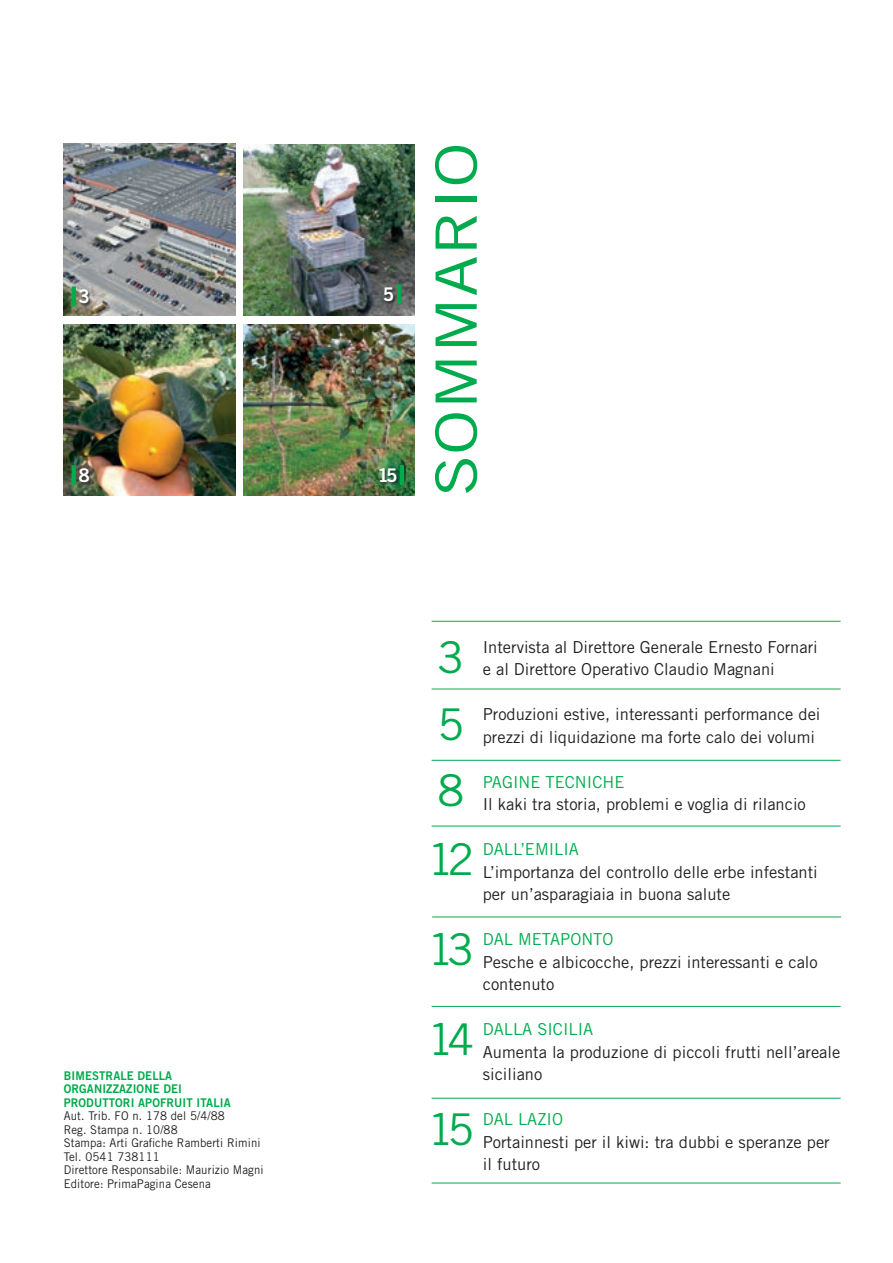
<style>
.page{position:relative;width:893px;height:1263px;background:#fff}
.page>*{position:absolute;margin:0;border:0;box-sizing:border-box;transform-origin:0 0}
.t1{font:57px "Trade Gothic LT Std";color:#00ab4d;scale:1.19 1}
.t2{font:43.8px/89.8px "Trade Gothic LT Std";letter-spacing:-.15em;color:#00ab4d;text-align:justify}
.t3{font:18.75px "Trade Gothic LT Std Bd 2";color:#fff}
.t4{font:16.5px/22.5px "Trade Gothic LT Std";color:#231f20}
.t5{font:16.5px "Trade Gothic LT Std";color:#00ab4d}
.t6{font:12px/13.5px "Trade Gothic LT Std";letter-spacing:.01em;color:#231f20;scale:.95 1}
.t7{font:12px/13.5px "Trade Gothic LT Std Bd 2";letter-spacing:.01em;color:#00ab4d;scale:.95 1}
</style>
<div class="page">
<img style="left:243px;top:144px;width:172px;height:172px">
<img style="left:243px;top:324px;width:172px;height:171px">
<img style="left:64px;top:144px;width:172px;height:171px">
<img style="left:64px;top:324px;width:172px;height:172px">
<div style="left:79px;top:290px;width:13px;height:17px;background:#231f20;opacity:.8"></div>
<div style="left:384px;top:288px;width:13px;height:16px;background:#231f20;opacity:.8"></div>
<div style="left:380px;top:468px;width:20px;height:17px;background:#231f20;opacity:.8"></div>
<hr style="left:72px;top:286px;width:4px;height:20px;background:#00ab4d">
<hr style="left:397px;top:284px;width:4px;height:20px;background:#00ab4d">
<hr style="left:400px;top:465px;width:4px;height:20px;background:#00ab4d">
<hr style="left:432px;top:689px;width:409px;height:1px;background:#00ab4d">
<hr style="left:432px;top:1098px;width:409px;height:1px;background:#00ab4d">
<hr style="left:432px;top:621px;width:409px;height:1px;background:#00ab4d">
<hr style="left:432px;top:760px;width:409px;height:1px;background:#00ab4d">
<hr style="left:432px;top:826px;width:409px;height:1px;background:#00ab4d">
<hr style="left:432px;top:916px;width:409px;height:1px;background:#00ab4d">
<hr style="left:432px;top:1006px;width:409px;height:1px;background:#00ab4d">
<hr style="left:432px;top:1182px;width:409px;height:1px;background:#00ab4d">
<div style="left:79px;top:468px;width:14px;height:17px;background:#231f20;opacity:.8"></div>
<hr style="left:72px;top:465px;width:4px;height:20px;background:#00ab4d">
<p class="t3" style="left:78px;top:285px;width:13px">3</p>
<p class="t3" style="left:383px;top:283px;width:13px">5</p>
<p class="t3" style="left:78px;top:464px;width:13px">8</p>
<p class="t3" style="left:378px;top:463px;width:22px">15</p>
<h1 class="t1" style="left:422px;top:496px;width:299px;rotate:-90deg">SOMMARIO</h1>
<p class="t7" style="left:64px;top:1068px;width:177px">BIMESTRALE DELLA<br>ORGANIZZAZIONE DEI<br>PRODUTTORI APOFRUIT ITALIA</p>
<p class="t6" style="left:64px;top:1109px;width:212px">Aut. Trib. FO n. 178 del 5/4/88<br>Reg. Stampa n. 10/88<br>Stampa: Arti Grafiche Ramberti Rimini<br>Tel. 0541 738111<br>Direttore Responsabile: Maurizio Magni<br>Editore: PrimaPagina Cesena</p>
<h2 class="t2" style="left:437px;top:623px;width:28px;line-height:66.6px">3<br>5<br>8</h2>
<h2 class="t2" style="left:427px;top:814px;width:48px">12<br>13<br>14<br>15</h2>
<p class="t4" style="left:483px;top:635px;width:336px">Intervista al Direttore Generale Ernesto Fornari e al Direttore Operativo Claudio Magnani</p>
<p class="t4" style="left:483px;top:703px;width:339px">Produzioni estive, interessanti performance dei prezzi di liquidazione ma forte calo dei volumi</p>
<p class="t5" style="left:483px;top:772px;width:143px">PAGINE TECNICHE</p>
<p class="t4" style="left:483px;top:793px;width:325px">Il kaki tra storia, problemi e voglia di rilancio</p>
<p class="t5" style="left:483px;top:839px;width:98px">DALL’EMILIA</p>
<p class="t4" style="left:483px;top:860px;width:337px">L’importanza del controllo delle erbe infestanti per un’asparagiaia in buona salute</p>
<p class="t5" style="left:483px;top:929px;width:132px">DAL METAPONTO</p>
<p class="t4" style="left:483px;top:950px;width:336px">Pesche e albicocche, prezzi interessanti e calo contenuto</p>
<p class="t5" style="left:483px;top:1019px;width:112px">DALLA SICILIA</p>
<p class="t4" style="left:483px;top:1040px;width:359px">Aumenta la produzione di piccoli frutti nell’areale siciliano</p>
<p class="t5" style="left:483px;top:1109px;width:82px">DAL LAZIO</p>
<p class="t4" style="left:483px;top:1130px;width:348px">Portainnesti per il kiwi: tra dubbi e speranze per il futuro</p>
</div>
